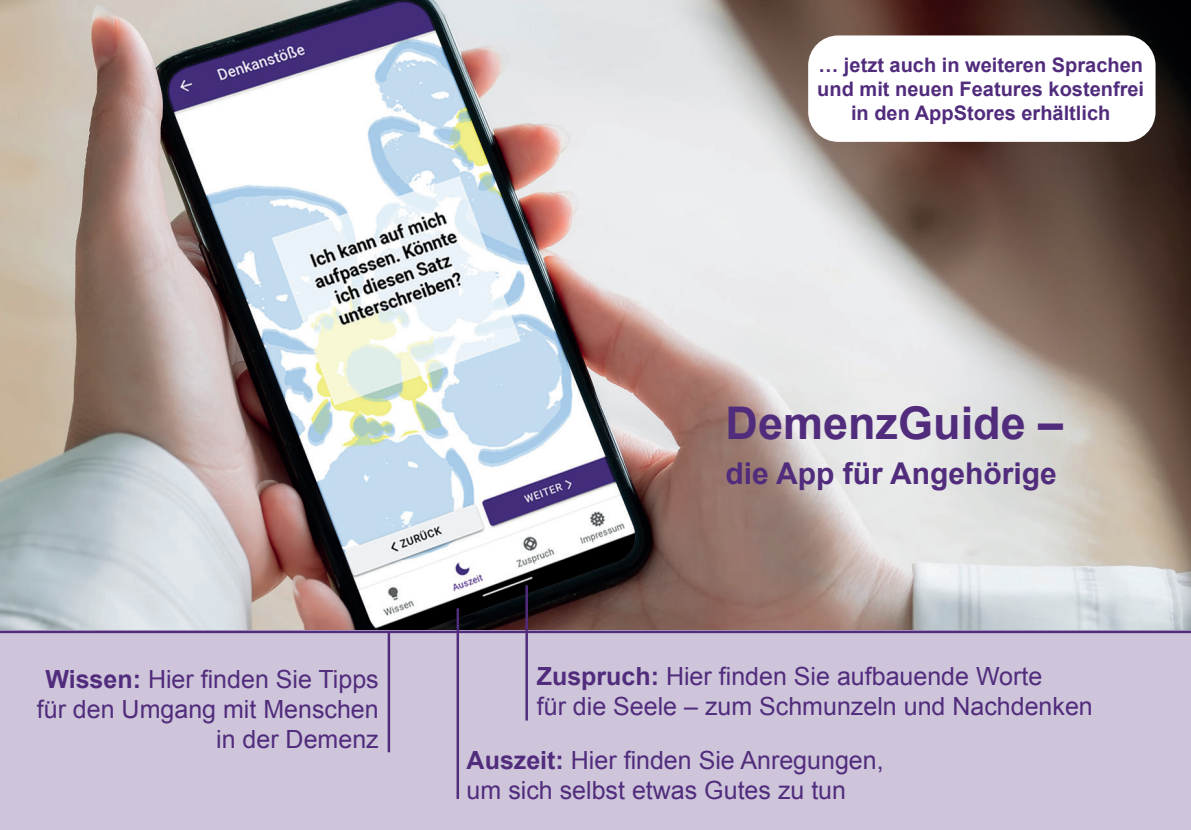
<style>
.page{position:relative;width:1191px;height:830px;background:#fff}
.page>*{position:absolute;margin:0;border:0;box-sizing:border-box;transform-origin:0 0}
.t1{font:700 45px "Arial";color:#512c7d}
.t2{font:700 30px "Arial";color:#512c7d}
.t3{font:25px/30px "Arial";color:#512c7d}
.t4{font:700 20px/24px "Arial";color:#512c7d;text-align:center}
.s1{font-weight:700}
</style>
<div class="page">
<img style="left:0;top:0;width:1191px;height:630px">
<div style="left:0;top:630px;width:1191px;height:199px;background:#cec5da"></div>
<hr style="left:0;top:630px;width:1191px;height:2px;background:#512c7d">
<hr style="left:388px;top:632px;width:2px;height:119px;background:#512c7d">
<hr style="left:456px;top:608px;width:3px;height:190px;background:#512c7d">
<hr style="left:525px;top:585px;width:3px;height:135px;background:#512c7d">
<div style="left:808px;top:35px;width:347px;height:107px;background:#fff;border-radius:30px"></div>
<p class="t4" style="left:817px;top:53px;width:328px">… jetzt auch in weiteren Sprachen und mit neuen Features kostenfrei in den AppStores erhältlich</p>
<p class="t3" style="left:37px;top:664px;width:343px;text-align:right"><span class="s1">Wissen:</span> Hier finden Sie Tipps für den Umgang mit Menschen in der Demenz</p>
<h1 class="t1" style="left:725px;top:393px;width:339px">DemenzGuide –</h1>
<p class="t2" style="left:725px;top:453px;width:333px">die App für Angehörige</p>
<p class="t3" style="left:537px;top:661px;width:557px"><span class="s1">Zuspruch:</span> Hier finden Sie aufbauende Worte<br>für die Seele – zum Schmunzeln und Nachdenken</p>
<p class="t3" style="left:466px;top:744px;width:418px"><span class="s1">Auszeit:</span> Hier finden Sie Anregungen, um sich selbst etwas Gutes zu tun</p>
</div>
